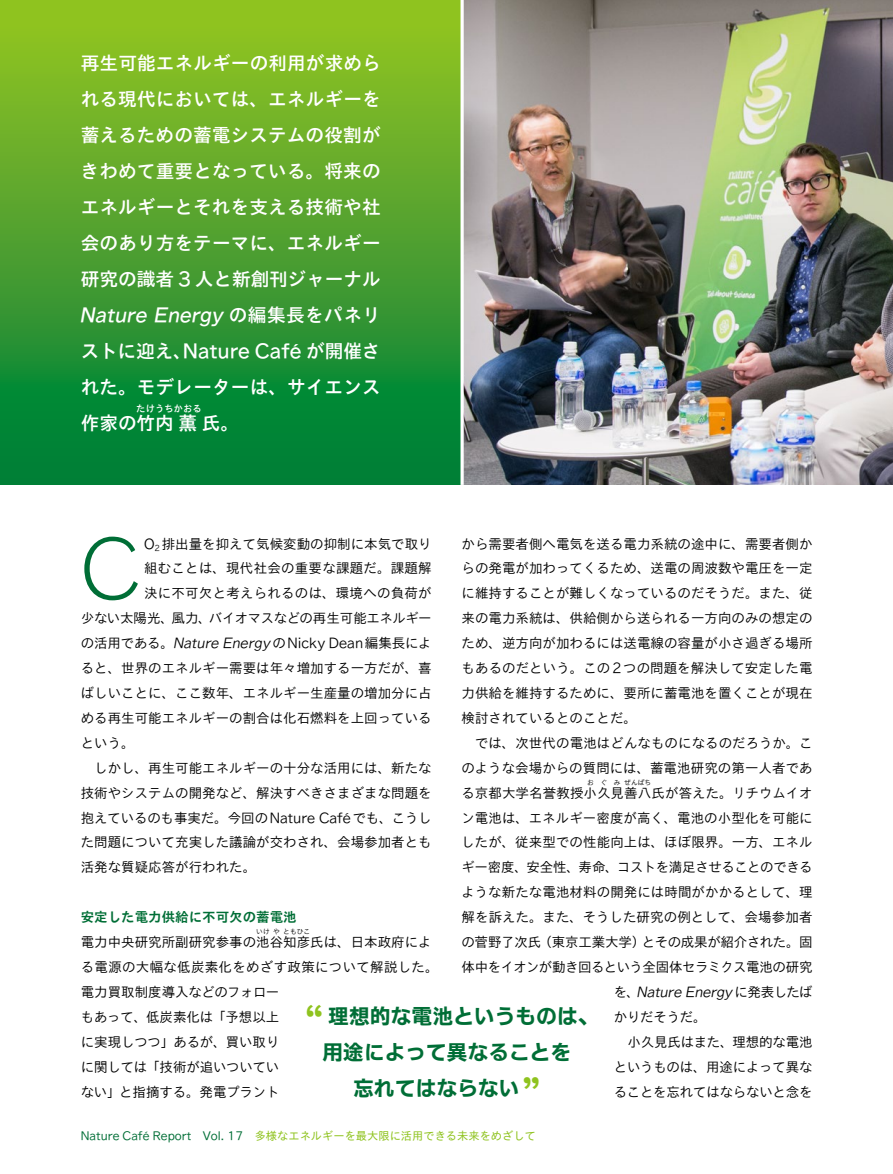
<style>
.page{position:relative;width:893px;height:1174px;background:#fff}
.page>*{position:absolute;margin:0;border:0;box-sizing:border-box;transform-origin:0 0}
.t1{font:78.75px "TB Go Std SL";color:#006e36}
.t2{font:21px/36px "Ro NOW Std GE";letter-spacing:-.01em;color:#006e36;text-align:center}
.t3{font:18.75px/36px "TB Go Std DB";letter-spacing:-.005em;color:#fff;text-align:justify}
.t4{font:13.5px/24.9px "TB Go Std L";color:#000;text-align:justify}
.t5{font:13.5px "TB Go Std L";letter-spacing:-.035em;color:#000}
.t6{font:13.5px "TB Go Std L";letter-spacing:-.02em;color:#000}
.t7{font:13.5px "TB Go Std L";letter-spacing:-.04em;color:#000}
.t8{font:italic 13.5px "TB Go Std L";color:#000}
.t9{font:13.5px "TB Go Std B";color:#006e36}
.t10{font:11.25px "TB Go Std R";color:#8fc31f}
.t11{font:9.3px "TB Go Std DB";color:#fff}
.t12{font:6.75px "TB Go Std L";color:#000}
.s1{font-style:italic}
.s2{font-style:normal}
.s3{font-family:"Koburina Go Std N W6";font-size:42px;color:#8fc31f}
.s4{color:#006e36}
</style>
<div class="page">
<svg style="left:0;top:0;width:460px;height:485px;background:#48a02d"></svg>
<img style="left:464px;top:0;width:429px;height:485px">
<svg style="left:460px;top:0;width:4px;height:485px"></svg>
<h3 class="t3" style="left:79px;top:44px;width:303px">再生可能エネルギーの利用が求められる現代においては、エネルギーを蓄えるための蓄電システムの役割がきわめて重要となっている。将来のエネルギーとそれを支える技術や社会のあり方をテーマに、エネルギー研究の識者 3 人と新創刊ジャーナル<span class="s1">Nature Energy</span> の編集長をパネリストに迎え、Nature Café が開催された。モデレーターは、サイエンス作家の竹内薫氏。</h3>
<p class="t11" style="left:136px;top:400px;width:67px">たけうちかおる</p>
<h1 class="t1" style="left:80px;top:501px;width:61px">C</h1>
<p class="t4" style="left:144px;top:530px;width:289px">O<sub>2</sub> 排出量を抑えて気候変動の抑制に本気で取り</p>
<p class="t4" style="left:462px;top:530px;width:352px">から需要者側へ電気を送る電力系統の途中に、需要者側からの発電が加わってくるため、送電の周波数や電圧を一定に維持することが難しくなっているのだそうだ。また、従来の電力系統は、供給側から送られる一方向のみの想定のため、逆方向が加わるには送電線の容量が小さ過ぎる場所もあるのだという。この2つの問題を解決して安定した電力供給を維持するために、要所に蓄電池を置くことが現在検討されているとのことだ。</p>
<p class="t4" style="left:461px;top:729px;width:353px;text-indent:14px">では、次世代の電池はどんなものになるのだろうか。このような会場からの質問には、蓄電池研究の第一人者である京都大学名誉教授小久見善八氏が答えた。リチウムイオ</p>
<p class="t4" style="left:144px;top:555px;width:289px">組むことは、現代社会の重要な課題だ。課題解</p>
<p class="t4" style="left:144px;top:580px;width:289px">決に不可欠と考えられるのは、環境への負荷が</p>
<p class="t7" style="left:81px;top:606px;width:352px">少ない太陽光、風力、バイオマスなどの再生可能エネルギー</p>
<p class="t4" style="left:81px;top:630px;width:353px">の活用である。<span class="s1">Nature Energy</span>のNicky Dean編集長によ</p>
<p class="t4" style="left:81px;top:655px;width:352px">ると、世界のエネルギー需要は年々増加する一方だが、喜</p>
<p class="t4" style="left:81px;top:679px;width:352px">ばしいことに、ここ数年、エネルギー生産量の増加分に占</p>
<p class="t4" style="left:81px;top:704px;width:352px">める再生可能エネルギーの割合は化石燃料を上回っている</p>
<p class="t4" style="left:81px;top:729px;width:55px">という。</p>
<p class="t4" style="left:94px;top:754px;width:339px">しかし、再生可能エネルギーの十分な活用には、新たな</p>
<p class="t4" style="left:81px;top:779px;width:352px">技術やシステムの開発など、解決すべきさまざまな問題を</p>
<p class="t4" style="left:81px;top:804px;width:352px">抱えているのも事実だ。今回のNature Caféでも、こうし</p>
<p class="t4" style="left:81px;top:829px;width:352px">た問題について充実した議論が交わされ、会場参加者とも</p>
<p class="t4" style="left:81px;top:854px;width:177px">活発な質疑応答が行われた。</p>
<p class="t9" style="left:81px;top:905px;width:217px">安定した電力供給に不可欠の蓄電池</p>
<p class="t4" style="left:81px;top:928px;width:352px">電力中央研究所副研究参事の池谷知彦氏は、日本政府によ</p>
<p class="t12" style="left:587px;top:776px;width:35px">おぐみ</p>
<p class="t12" style="left:624px;top:776px;width:29px">ぜんぱち</p>
<p class="t4" style="left:461px;top:804px;width:353px">ン電池は、エネルギー密度が高く、電池の小型化を可能に</p>
<p class="t4" style="left:461px;top:829px;width:353px">したが、従来型での性能向上は、ほぼ限界。一方、エネル</p>
<p class="t5" style="left:461px;top:855px;width:353px">ギー密度、安全性、寿命、コストを満足させることのできる</p>
<p class="t4" style="left:461px;top:879px;width:353px">ような新たな電池材料の開発には時間がかかるとして、理</p>
<p class="t4" style="left:461px;top:904px;width:353px">解を訴えた。また、そうした研究の例として、会場参加者</p>
<p class="t4" style="left:461px;top:928px;width:353px">の菅野了次氏（東京工業大学）とその成果が紹介された。固</p>
<p class="t5" style="left:461px;top:955px;width:353px">体中をイオンが動き回るという全固体セラミクス電池の研究</p>
<p class="t8" style="left:614px;top:980px;width:200px"><span class="s2">を、</span>Nature Energy <span class="s2">に発表したば</span></p>
<p class="t4" style="left:614px;top:1003px;width:94px">かりだそうだ。</p>
<p class="t4" style="left:627px;top:1028px;width:187px">小久見氏はまた、理想的な電池</p>
<p class="t6" style="left:614px;top:1055px;width:200px">というものは、用途によって異な</p>
<p class="t6" style="left:614px;top:1080px;width:200px">ることを忘れてはならないと念を</p>
<p class="t12" style="left:256px;top:926px;width:15px">いけ</p>
<p class="t12" style="left:273px;top:926px;width:8px">や</p>
<p class="t12" style="left:283px;top:926px;width:28px">ともひこ</p>
<p class="t4" style="left:81px;top:953px;width:359px;text-align:left">る電源の大幅な低炭素化をめざす政策について解説した。電力買取制度導入などのフォロー<br>もあって、低炭素化は「予想以上<br>に実現しつつ」あるが、買い取り<br>に関しては「技術が追いついてい<br>ない」と指摘する。発電プラント</p>
<h2 class="t2" style="left:305px;top:998px;width:295px"><span class="s3">“</span> 理想的な電池というものは、用途によって異なることを<br>忘れてはならない<span class="s3">”</span></h2>
<p class="t10" style="left:81px;top:1126px;width:457px"><span class="s4">Nature Café Report　Vol. 17</span> 多様なエネルギーを最大限に活用できる未来をめざして</p>
</div>
